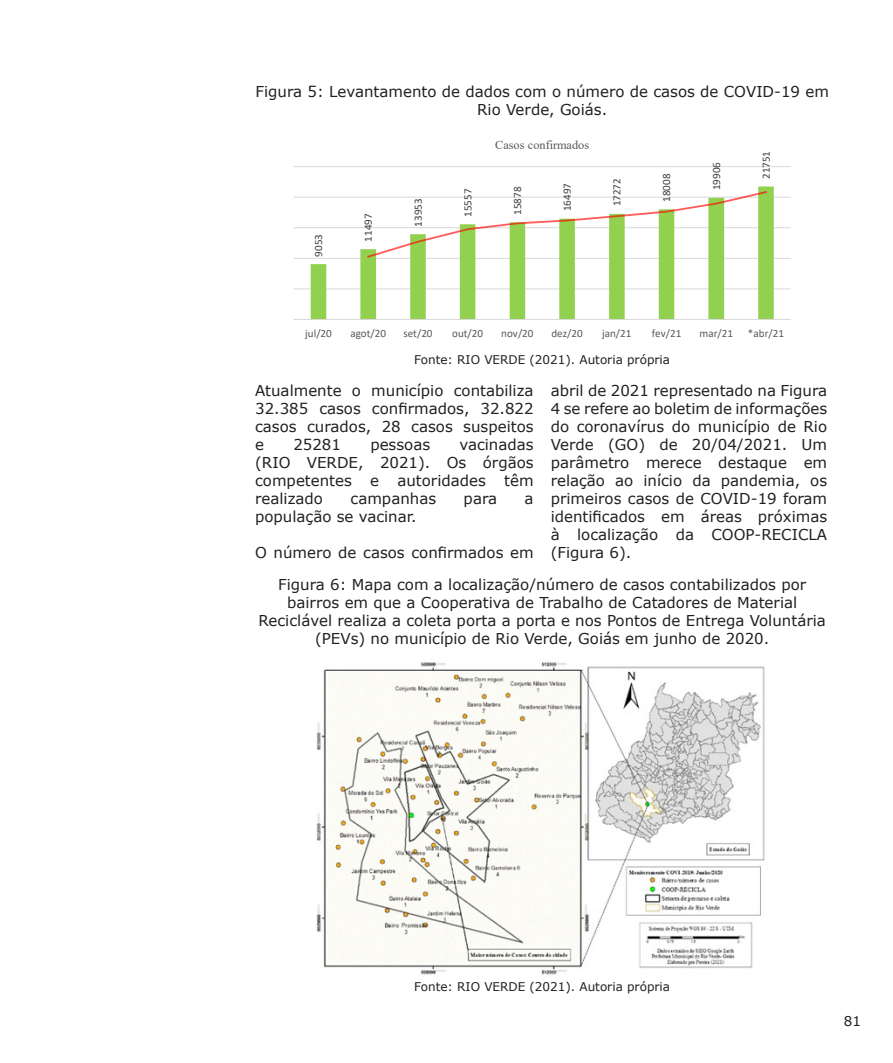
<style>
.page{position:relative;width:893px;height:1063px;background:#fff}
.page>*{position:absolute;margin:0;border:0;box-sizing:border-box;transform-origin:0 0}
.Texto{font:15px/18px "Verdana";color:#231f20;text-align:justify}
.Figura_Tabela_Diagra{font:15px/18px "Verdana";color:#231f20;text-align:center}
.t1{font:13.5px "Verdana";color:#231f20}
.t2{font:12.3px "Times New Roman";color:#595959}
.Fonte{font:12px "Verdana";color:#231f20}
.t3{font:11.1px "Calibri";color:#595959}
.t4{font:11.1px "Calibri";color:#404040}
</style>
<div class="page">
<hr style="left:294px;top:288px;width:497px;height:1px;background:#d9d9d9">
<hr style="left:294px;top:258px;width:497px;height:1px;background:#d9d9d9">
<hr style="left:294px;top:227px;width:497px;height:1px;background:#d9d9d9">
<hr style="left:294px;top:197px;width:497px;height:1px;background:#d9d9d9">
<hr style="left:294px;top:166px;width:497px;height:1px;background:#d9d9d9">
<svg style="left:311px;top:187px;width:463px;height:132px"></svg>
<hr style="left:294px;top:319px;width:497px;height:1px;background:#d9d9d9">
<svg style="left:366px;top:190px;width:402px;height:69px"></svg>
<img style="left:317px;top:662px;width:448px;height:313px">
<p class="Figura_Tabela_Diagra" style="left:256px;top:82px;width:575px">Figura 5: Levantamento de dados com o número de casos de COVID-19 em<br>Rio Verde, Goiás.</p>
<p class="t4" style="left:311px;top:257px;width:24px;rotate:-90deg">9053</p>
<p class="t4" style="left:361px;top:242px;width:30px;rotate:-90deg">11497</p>
<p class="t2" style="left:495px;top:136px;width:96px">Casos confirmados</p>
<p class="t4" style="left:410px;top:227px;width:30px;rotate:-90deg">13953</p>
<p class="t4" style="left:460px;top:217px;width:30px;rotate:-90deg">15557</p>
<p class="t4" style="left:510px;top:215px;width:30px;rotate:-90deg">15878</p>
<p class="t4" style="left:559px;top:211px;width:30px;rotate:-90deg">16497</p>
<p class="t4" style="left:609px;top:206px;width:30px;rotate:-90deg">17272</p>
<p class="t4" style="left:659px;top:202px;width:30px;rotate:-90deg">18008</p>
<p class="t4" style="left:709px;top:190px;width:30px;rotate:-90deg">19906</p>
<p class="t4" style="left:758px;top:179px;width:30px;rotate:-90deg">21751</p>
<p class="t3" style="left:305px;top:326px;width:28px">jul/20</p>
<p class="t3" style="left:350px;top:326px;width:37px">agot/20</p>
<p class="t3" style="left:403px;top:326px;width:31px">set/20</p>
<p class="t3" style="left:452px;top:326px;width:32px">out/20</p>
<p class="t3" style="left:501px;top:326px;width:34px">nov/20</p>
<p class="t3" style="left:551px;top:326px;width:33px">dez/20</p>
<p class="t3" style="left:602px;top:326px;width:31px">jan/21</p>
<p class="t3" style="left:652px;top:326px;width:31px">fev/21</p>
<p class="t3" style="left:699px;top:326px;width:35px">mar/21</p>
<p class="t3" style="left:748px;top:326px;width:38px">*abr/21</p>
<p class="Fonte" style="left:414px;top:351px;width:257px">Fonte: RIO VERDE (2021). Autoria própria</p>
<p class="Texto" style="left:255px;top:381px;width:280px">Atualmente o município contabiliza 32.385 casos confirmados, 32.822 casos curados, 28 casos suspeitos e</p>
<p class="Texto" style="left:551px;top:381px;width:278px">abril de 2021 representado na Figura 4 se refere ao boletim de informações do coronavírus do município de Rio Verde (GO) de 20/04/2021. Um parâmetro merece destaque em relação ao início da pandemia, os primeiros casos de COVID-19 foram identificados em áreas próximas à localização da COOP-RECICLA (Figura 6).</p>
<p class="Figura_Tabela_Diagra" style="left:258px;top:575px;width:569px">Figura 6: Mapa com a localização/número de casos contabilizados por bairros em que a Cooperativa de Trabalho de Catadores de Material Reciclável realiza a coleta porta a porta e nos Pontos de Entrega Voluntária (PEVs) no município de Rio Verde, Goiás em junho de 2020.</p>
<p class="Texto" style="left:255px;top:435px;width:280px;text-indent:204px">vacinadas (RIO VERDE, 2021). Os órgãos competentes e autoridades têm realizado</p>
<p class="Texto" style="left:293px;top:435px;width:49px">25281</p>
<p class="Texto" style="left:370px;top:435px;width:61px">pessoas</p>
<p class="Texto" style="left:351px;top:489px;width:87px">campanhas</p>
<p class="Texto" style="left:464px;top:489px;width:35px">para</p>
<p class="Texto" style="left:525px;top:489px;width:11px">a</p>
<p class="Texto" style="left:255px;top:507px;width:163px">população se vacinar.</p>
<p class="Texto" style="left:255px;top:543px;width:280px">O número de casos confirmados em</p>
<p class="Fonte" style="left:414px;top:979px;width:257px">Fonte: RIO VERDE (2021). Autoria própria</p>
<p class="t1" style="left:844px;top:1012px;width:19px">81</p>
</div>
